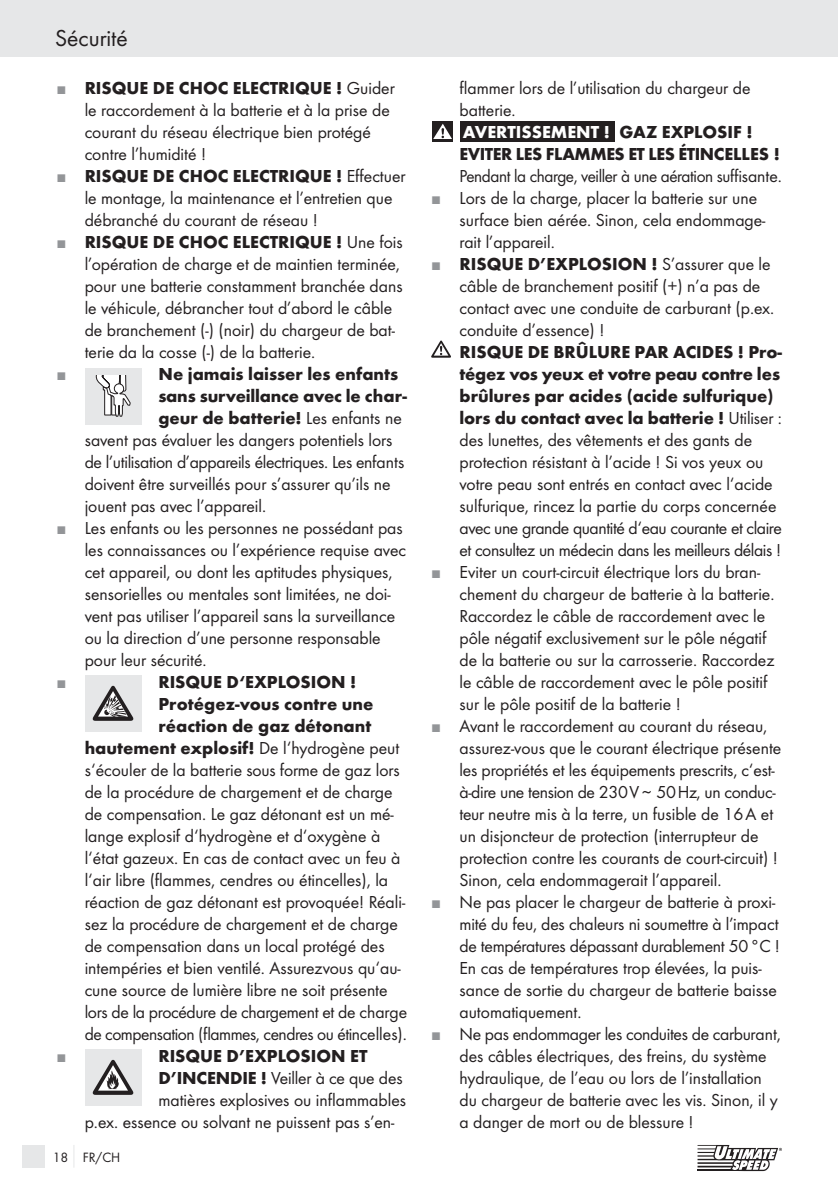
<style>
.page{position:relative;width:838px;height:1190px;background:#fff}
.page>*{position:absolute;margin:0;border:0;box-sizing:border-box;transform-origin:0 0}
.t1{font:24px "Futura Boo";color:#231f20}
.t2{font:18px/22px "Futura Boo";color:#231f20}
.t3{font:700 18px/22px "Futura";color:#231f20}
.t4{font:14px "Futura Boo";color:#231f20}
.s1{font-family:"Futura Boo";font-weight:400}
.s2{font-family:"Futura";font-weight:700}
.s3{color:#fff}
</style>
<div class="page">
<div style="left:0;top:0;width:838px;height:56px;background:#e6e7e8"></div>
<div style="left:22px;top:1145px;width:23px;height:23px;background:#e6e7e8"></div>
<svg style="left:73px;top:1145px;width:1px;height:22px"></svg>
<hr style="left:698px;top:1145px;width:30px;height:1px;background:#231f20">
<hr style="left:698px;top:1148px;width:34px;height:1px;background:#231f20">
<hr style="left:698px;top:1152px;width:37px;height:1px;background:#231f20">
<hr style="left:698px;top:1155px;width:40px;height:2px;background:#231f20">
<hr style="left:698px;top:1159px;width:43px;height:1px;background:#231f20">
<hr style="left:698px;top:1162px;width:46px;height:2px;background:#231f20">
<hr style="left:698px;top:1166px;width:49px;height:1px;background:#231f20">
<hr style="left:698px;top:1169px;width:52px;height:2px;background:#231f20">
<svg style="left:713px;top:1145px;width:69px;height:26px"></svg>
<div style="left:85px;top:368px;width:56px;height:57px;background:#e6e7e8"></div>
<svg style="left:95px;top:376px;width:36px;height:41px"></svg>
<div style="left:85px;top:675px;width:56px;height:57px;background:#e6e7e8"></div>
<svg style="left:93px;top:686px;width:40px;height:35px"></svg>
<div style="left:85px;top:1049px;width:56px;height:57px;background:#e6e7e8"></div>
<svg style="left:93px;top:1060px;width:40px;height:35px"></svg>
<div style="left:432px;top:121px;width:21px;height:21px;background:#231f20"></div>
<svg style="left:433px;top:124px;width:19px;height:15px"></svg>
<div style="left:461px;top:121px;width:154px;height:21px;background:#231f20"></div>
<svg style="left:431px;top:341px;width:20px;height:17px"></svg>
<h1 class="t1" style="left:55px;top:27px;width:74px">Sécurité</h1>
<p class="t3" style="left:85px;top:78px;width:312px">RISQUE DE CHOC ELECTRIQUE ! <span class="s1">Guider</span></p>
<p class="t2" style="left:85px;top:100px;width:307px">le raccordement à la batterie et à la prise de courant du réseau électrique bien protégé contre l’humidité !</p>
<p class="t3" style="left:85px;top:166px;width:322px">RISQUE DE CHOC ELECTRIQUE ! <span class="s1">Effectuer</span></p>
<p class="t2" style="left:85px;top:188px;width:309px">le montage, la maintenance et l’entretien que débranché du courant de réseau !</p>
<p class="t3" style="left:85px;top:232px;width:320px">RISQUE DE CHOC ELECTRIQUE ! <span class="s1">Une fois</span></p>
<p class="t2" style="left:85px;top:254px;width:320px">l’opération de charge et de maintien terminée, pour une batterie constamment branchée dans le véhicule, débrancher tout d’abord le câble de branchement (-) (noir) du chargeur de bat&shy;terie da la cosse (-) de la batterie.</p>
<p class="t3" style="left:158px;top:364px;width:250px">Ne jamais laisser les enfants sans surveillance avec le char&shy;geur de batterie! <span class="s1">Les enfants ne</span></p>
<p class="t2" style="left:85px;top:430px;width:323px">savent pas évaluer les dangers potentiels lors de l’utilisation d’appareils électriques. Les enfants doivent être surveillés pour s’assurer qu’ils ne jouent pas avec l’appareil.<br>Les enfants ou les personnes ne possédant pas les connaissances ou l’expérience requise avec cet appareil, ou dont les aptitudes physiques, sensorielles ou mentales sont limitées, ne doi&shy;vent pas utiliser l’appareil sans la surveillance ou la direction d’une personne responsable pour leur sécurité.</p>
<p class="t3" style="left:158px;top:672px;width:199px">RISQUE D‘EXPLOSION !</p>
<p class="t3" style="left:158px;top:694px;width:217px">Protégez-vous contre une</p>
<p class="t3" style="left:158px;top:716px;width:214px">réaction de gaz détonant</p>
<p class="t3" style="left:85px;top:738px;width:316px">hautement explosif! <span class="s1">De l‘hydrogène peut</span></p>
<p class="t2" style="left:85px;top:760px;width:324px">s‘écouler de la batterie sous forme de gaz lors de la procédure de chargement et de charge de compensation. Le gaz détonant est un mé&shy;lange explosif d‘hydrogène et d‘oxygène à l‘état gazeux. En cas de contact avec un feu à l‘air libre (flammes, cendres ou étincelles), la réaction de gaz détonant est provoquée! Réali&shy;sez la procédure de chargement et de charge de compensation dans un local protégé des intempéries et bien ventilé. Assurezvous qu‘au&shy;cune source de lumière libre ne soit présente lors de la procédure de chargement et de charge de compensation (flammes, cendres ou étincelles).</p>
<p class="t3" style="left:158px;top:1046px;width:211px">RISQUE D’EXPLOSION ET</p>
<p class="t2" style="left:158px;top:1068px;width:246px"><span class="s2">D’INCENDIE !</span> Veiller à ce que des</p>
<p class="t2" style="left:158px;top:1090px;width:249px">matières explosives ou inflammables</p>
<p class="t2" style="left:85px;top:1112px;width:311px">p.ex. essence ou solvant ne puissent pas s’en-</p>
<p class="t4" style="left:53px;top:1150px;width:69px">18 FR/CH</p>
<p class="t2" style="left:460px;top:78px;width:293px">flammer lors de l’utilisation du chargeur de batterie.</p>
<p class="t3" style="left:460px;top:122px;width:322px"><span class="s3">AVERTISSEMENT !</span> GAZ EXPLOSIF !<br>EVITER LES FLAMMES ET LES ÉTINCELLES !</p>
<p class="t2" style="left:460px;top:166px;width:324px">Pendant la charge, veiller à une aération suffisante.<br>Lors de la charge, placer la batterie sur une surface bien aérée. Sinon, cela endommage&shy;rait l’appareil.</p>
<p class="t3" style="left:460px;top:254px;width:313px">RISQUE D’EXPLOSION ! <span class="s1">S’assurer que le</span></p>
<p class="t2" style="left:460px;top:276px;width:316px">câble de branchement positif (+) n’a pas de contact avec une conduite de carburant (p.ex. conduite d’essence) !</p>
<p class="t3" style="left:460px;top:342px;width:324px">RISQUE DE BRÛLURE PAR ACIDES ! Pro&shy;tégez vos yeux et votre peau contre les brûlures par acides (acide sulfurique) lors du contact avec la batterie ! <span class="s1">Utiliser :</span></p>
<p class="t2" style="left:460px;top:430px;width:324px">des lunettes, des vêtements et des gants de protection résistant à l’acide ! Si vos yeux ou votre peau sont entrés en contact avec l‘acide sulfurique, rincez la partie du corps concernée avec une grande quantité d‘eau courante et claire et consultez un médecin dans les meilleurs délais !<br>Eviter un court-circuit électrique lors du bran&shy;chement du chargeur de batterie à la batterie.<br>Raccordez le câble de raccordement avec le pôle négatif exclusivement sur le pôle négatif de la batterie ou sur la carrosserie. Raccordez le câble de raccordement avec le pôle positif sur le pôle positif de la batterie !<br>Avant le raccordement au courant du réseau, assurez-vous que le courant électrique présente les propriétés et les équipements prescrits, c‘est&shy;à-dire une tension de 230 V ~ 50 Hz, un conduc&shy;teur neutre mis à la terre, un fusible de 16 A et un disjoncteur de protection (interrupteur de protection contre les courants de court-circuit) !<br>Sinon, cela endommagerait l’appareil.<br>Ne pas placer le chargeur de batterie à proxi&shy;mité du feu, des chaleurs ni soumettre à l’impact de températures dépassant durablement 50 °C !<br>En cas de températures trop élevées, la puis&shy;sance de sortie du chargeur de batterie baisse automatiquement.<br>Ne pas endommager les conduites de carburant, des câbles électriques, des freins, du système hydraulique, de l’eau ou lors de l’installation du chargeur de batterie avec les vis. Sinon, il y a danger de mort ou de blessure !</p>
</div>
